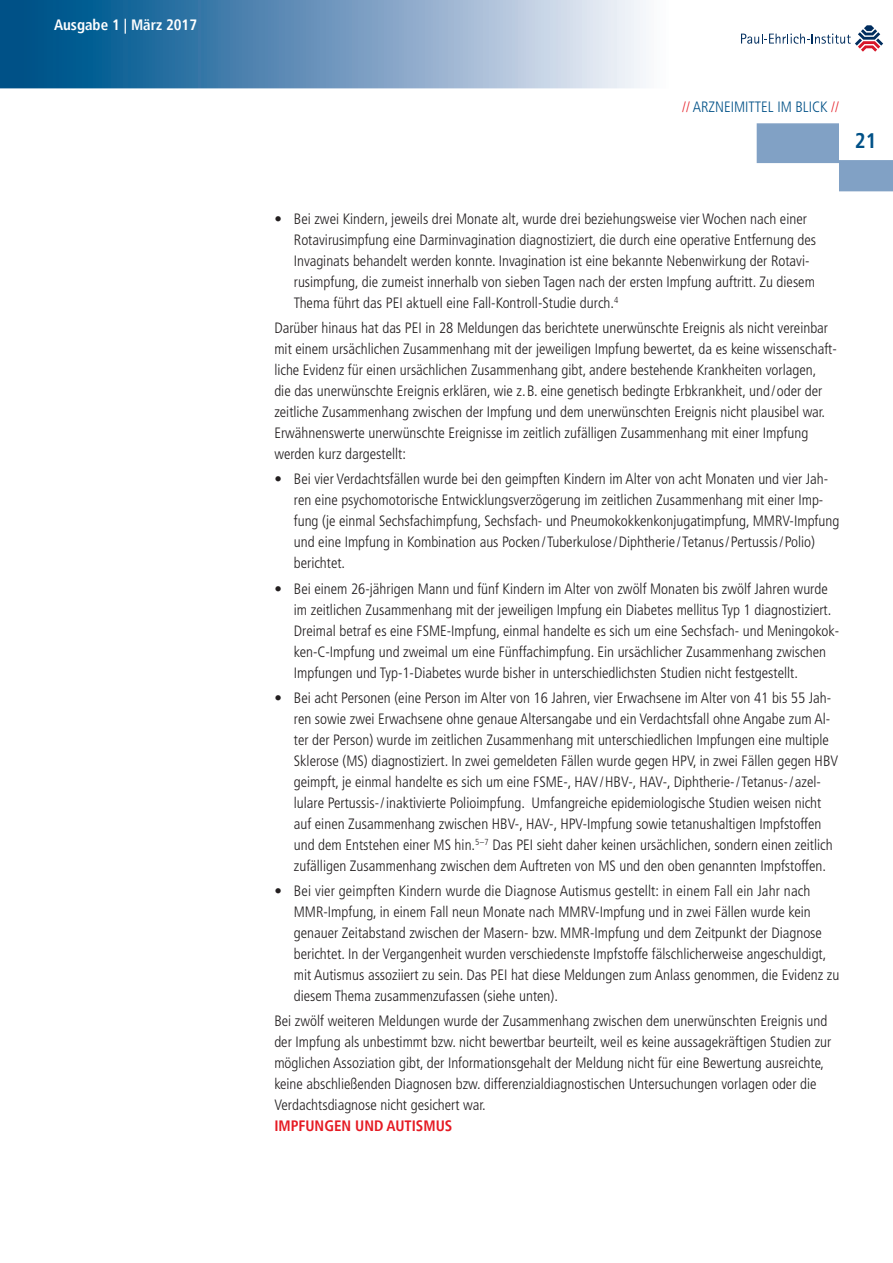
<style>
.page{position:relative;width:893px;height:1263px;background:#fff}
.page>*{position:absolute;margin:0;border:0;box-sizing:border-box;transform-origin:0 0}
.t1{font:700 condensed 21px "Frutiger";color:#005187}
.t2{font:300 condensed 15px/21px "Frutiger LT";color:#231f20}
.t3{font:300 condensed 15px "Frutiger LT";color:#005187}
.t4{font:700 condensed 15px "Frutiger";color:#e51a23}
.t5{font:700 condensed 15px "Frutiger";color:#fff}
.s1{color:#e51a23}
</style>
<div class="page">
<div style="left:757px;top:123px;width:82px;height:40px;background:#81a1c5;border:2px solid #81a1c5"></div>
<div style="left:839px;top:160px;width:54px;height:31px;background:#81a1c5"></div>
<svg style="left:741px;top:25px;width:142px;height:27px"></svg>
<svg style="left:0;top:0;width:646px;height:88px;background:#6b98bd"></svg>
<p class="t5" style="left:54px;top:16px;width:145px">Ausgabe 1 | März 2017</p>
<p class="t3" style="left:682px;top:98px;width:158px"><span class="s1">//</span> ARZNEIMITTEL IM BLICK <span class="s1">//</span></p>
<h1 class="t1" style="left:855px;top:128px;width:23px">21</h1>
<p class="t2" style="left:294px;top:208px;width:524px;text-indent:-20px">• Bei zwei Kindern, jeweils drei Monate alt, wurde drei beziehungsweise vier Wochen nach einer Rotavirusimpfung eine Darminvagination diagnostiziert, die durch eine operative Entfernung des Invaginats behandelt werden konnte. Invagination ist eine bekannte Nebenwirkung der Rotavi&shy;rusimpfung, die zumeist innerhalb von sieben Tagen nach der ersten Impfung auftritt. Zu diesem Thema führt das PEI aktuell eine Fall-Kontroll-Studie durch.<sup>4</sup></p>
<p class="t2" style="left:274px;top:318px;width:564px">Darüber hinaus hat das PEI in 28 Meldungen das berichtete unerwünschte Ereignis als nicht vereinbar mit einem ursächlichen Zusammenhang mit der jeweiligen Impfung bewertet, da es keine wissenschaft&shy;liche Evidenz für einen ursächlichen Zusammenhang gibt, andere bestehende Krankheiten vorlagen,<br>die das unerwünschte Ereignis erklären, wie z.B. eine genetisch bedingte Erbkrankheit, und/oder der zeitliche Zusammenhang zwischen der Impfung und dem unerwünschten Ereignis nicht plausibel war.<br>Erwähnenswerte unerwünschte Ereignisse im zeitlich zufälligen Zusammenhang mit einer Impfung werden kurz dargestellt:</p>
<p class="t2" style="left:294px;top:469px;width:547px;text-indent:-19px">• Bei vier Verdachtsfällen wurde bei den geimpften Kindern im Alter von acht Monaten und vier Jah&shy;ren eine psychomotorische Entwicklungsverzögerung im zeitlichen Zusammenhang mit einer Imp&shy;fung (je einmal Sechsfachimpfung, Sechsfach- und Pneumokokkenkonjugatimpfung, MMRV-Impfung und eine Impfung in Kombination aus Pocken/Tuberkulose/Diphtherie/Tetanus/Pertussis/Polio) berichtet.</p>
<p class="t2" style="left:294px;top:578px;width:547px;text-indent:-19px">• Bei einem 26-jährigen Mann und fünf Kindern im Alter von zwölf Monaten bis zwölf Jahren wurde im zeitlichen Zusammenhang mit der jeweiligen Impfung ein Diabetes mellitus Typ 1 diagnostiziert.<br>Dreimal betraf es eine FSME-Impfung, einmal handelte es sich um eine Sechsfach- und Meningokok&shy;ken-C-Impfung und zweimal um eine Fünffachimpfung. Ein ursächlicher Zusammenhang zwischen Impfungen und Typ-1-Diabetes wurde bisher in unterschiedlichsten Studien nicht festgestellt.</p>
<p class="t2" style="left:294px;top:687px;width:546px;text-indent:-19px">• Bei acht Personen (eine Person im Alter von 16 Jahren, vier Erwachsene im Alter von 41 bis 55 Jah&shy;ren sowie zwei Erwachsene ohne genaue Altersangabe und ein Verdachtsfall ohne Angabe zum Al&shy;ter der Person) wurde im zeitlichen Zusammenhang mit unterschiedlichen Impfungen eine multiple Sklerose (MS) diagnostiziert. In zwei gemeldeten Fällen wurde gegen HPV, in zwei Fällen gegen HBV geimpft, je einmal handelte es sich um eine FSME-, HAV/HBV-, HAV-, Diphtherie-/Tetanus-/azel&shy;lulare Pertussis-/inaktivierte Polioimpfung. Umfangreiche epidemiologische Studien weisen nicht auf einen Zusammenhang zwischen HBV-, HAV-, HPV-Impfung sowie tetanushaltigen Impfstoffen und dem Entstehen einer MS hin.<sup>5–7</sup> Das PEI sieht daher keinen ursächlichen, sondern einen zeitlich zufälligen Zusammenhang zwischen dem Auftreten von MS und den oben genannten Impfstoffen.</p>
<p class="t2" style="left:294px;top:881px;width:547px;text-indent:-20px">• Bei vier geimpften Kindern wurde die Diagnose Autismus gestellt: in einem Fall ein Jahr nach MMR-Impfung, in einem Fall neun Monate nach MMRV-Impfung und in zwei Fällen wurde kein genauer Zeitabstand zwischen der Masern- bzw. MMR-Impfung und dem Zeitpunkt der Diagnose berichtet. In der Vergangenheit wurden verschiedenste Impfstoffe fälschlicherweise angeschuldigt, mit Autismus assoziiert zu sein. Das PEI hat diese Meldungen zum Anlass genommen, die Evidenz zu diesem Thema zusammenzufassen (siehe unten).</p>
<p class="t2" style="left:274px;top:1011px;width:559px">Bei zwölf weiteren Meldungen wurde der Zusammenhang zwischen dem unerwünschten Ereignis und der Impfung als unbestimmt bzw. nicht bewertbar beurteilt, weil es keine aussagekräftigen Studien zur möglichen Assoziation gibt, der Informationsgehalt der Meldung nicht für eine Bewertung ausreichte, keine abschließenden Diagnosen bzw. differenzialdiagnostischen Untersuchungen vorlagen oder die Verdachtsdiagnose nicht gesichert war.</p>
<p class="t4" style="left:274px;top:1117px;width:179px">IMPFUNGEN UND AUTISMUS</p>
</div>
